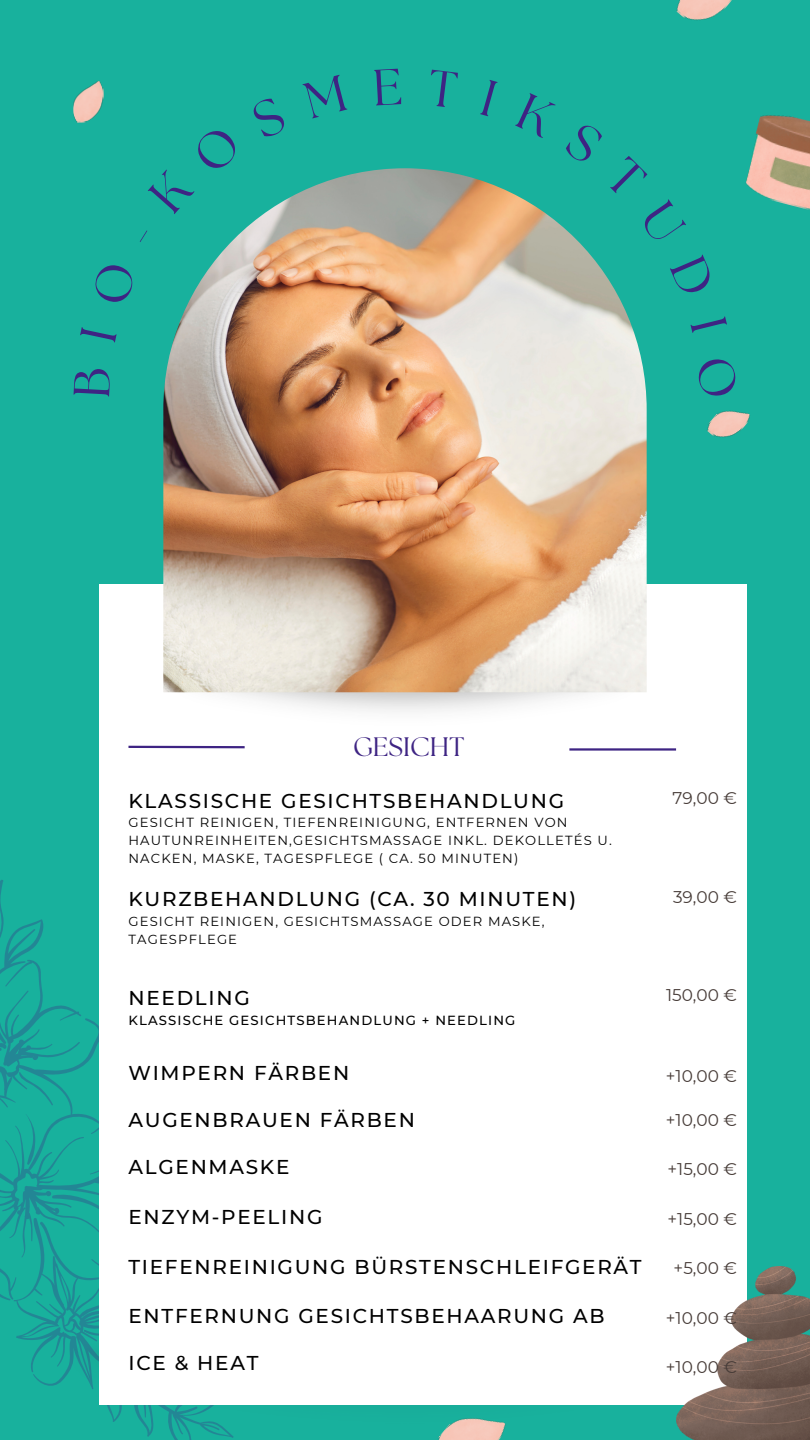
<style>
.page{position:relative;width:810px;height:1440px;background:#18b19d}
.page>*{position:absolute;margin:0;border:0;box-sizing:border-box;transform-origin:0 0}
.t1{font:26.7px "The Seasons";color:#3e2483}
.t2{font:500 20px "Montserrat";letter-spacing:.085em;color:#000}
.t3{font:16.9px "Montserrat";color:#473c38}
.t4{font:13.2px/18px "Montserrat";letter-spacing:.085em;color:#000}
.t5{font:500 13.2px "Montserrat";letter-spacing:.085em;color:#000}
</style>
<div class="page">
<svg style="left:0;top:880px;width:234px;height:560px"></svg>
<img style="left:63px;top:1334px;width:171px;height:97px">
<div style="left:99px;top:585px;width:648px;height:820px;background:#fff"></div>
<img style="left:163px;top:168px;width:484px;height:524px">
<img style="left:73px;top:81px;width:31px;height:42px">
<img style="left:707px;top:410px;width:43px;height:27px">
<img style="left:438px;top:1418px;width:68px;height:22px">
<img style="left:676px;top:0;width:56px;height:20px">
<img style="left:676px;top:1267px;width:134px;height:173px">
<img style="left:746px;top:115px;width:64px;height:95px">
<hr style="left:569px;top:748px;width:107px;height:3px;background:#3e2483">
<svg style="left:128px;top:745px;width:117px;height:4px"></svg>
<svg style="left:163px;top:168px;width:79px;height:46px"></svg>
<svg style="left:564px;top:168px;width:83px;height:77px"></svg>
<h2 class="t1" style="left:353px;top:735px;width:113px">GESICHT</h2>
<p class="t2" style="left:128px;top:788px;width:437px">KLASSISCHE GESICHTSBEHANDLUNG</p>
<p class="t4" style="left:128px;top:813px;width:485px">GESICHT REINIGEN, TIEFENREINIGUNG, ENTFERNEN VON<br>HAUTUNREINHEITEN,GESICHTSMASSAGE INKL. DEKOLLETÉS U.<br>NACKEN, MASKE, TAGESPFLEGE ( CA. 50 MINUTEN)</p>
<p class="t2" style="left:128px;top:887px;width:449px">KURZBEHANDLUNG (CA. 30 MINUTEN)</p>
<p class="t4" style="left:128px;top:912px;width:418px">GESICHT REINIGEN, GESICHTSMASSAGE ODER MASKE,<br>TAGESPFLEGE</p>
<p class="t2" style="left:128px;top:986px;width:123px">NEEDLING</p>
<p class="t5" style="left:128px;top:1012px;width:388px">KLASSISCHE GESICHTSBEHANDLUNG + NEEDLING</p>
<p class="t2" style="left:128px;top:1061px;width:222px">WIMPERN FÄRBEN</p>
<p class="t2" style="left:128px;top:1108px;width:288px">AUGENBRAUEN FÄRBEN</p>
<p class="t2" style="left:128px;top:1155px;width:162px">ALGENMASKE</p>
<p class="t2" style="left:128px;top:1205px;width:196px">ENZYM-PEELING</p>
<p class="t2" style="left:128px;top:1254px;width:515px">TIEFENREINIGUNG BÜRSTENSCHLEIFGERÄT</p>
<p class="t2" style="left:128px;top:1304px;width:478px">ENTFERNUNG GESICHTSBEHAARUNG AB</p>
<p class="t2" style="left:128px;top:1351px;width:131px">ICE &amp; HEAT</p>
<h3 class="t3" style="left:673px;top:788px;width:66px">79,00 €</h3>
<h3 class="t3" style="left:673px;top:887px;width:65px">39,00 €</h3>
<h3 class="t3" style="left:666px;top:985px;width:72px">150,00 €</h3>
<h3 class="t3" style="left:666px;top:1066px;width:73px">+10,00 €</h3>
<p class="t3" style="left:666px;top:1109px;width:73px">+10,00 €</p>
<p class="t3" style="left:668px;top:1159px;width:71px">+15,00 €</p>
<p class="t3" style="left:668px;top:1208px;width:71px">+15,00 €</p>
<p class="t3" style="left:674px;top:1258px;width:65px">+5,00 €</p>
<p class="t3" style="left:666px;top:1307px;width:73px">+10,00 €</p>
<p class="t3" style="left:666px;top:1357px;width:73px">+10,00 €</p>
</div>
